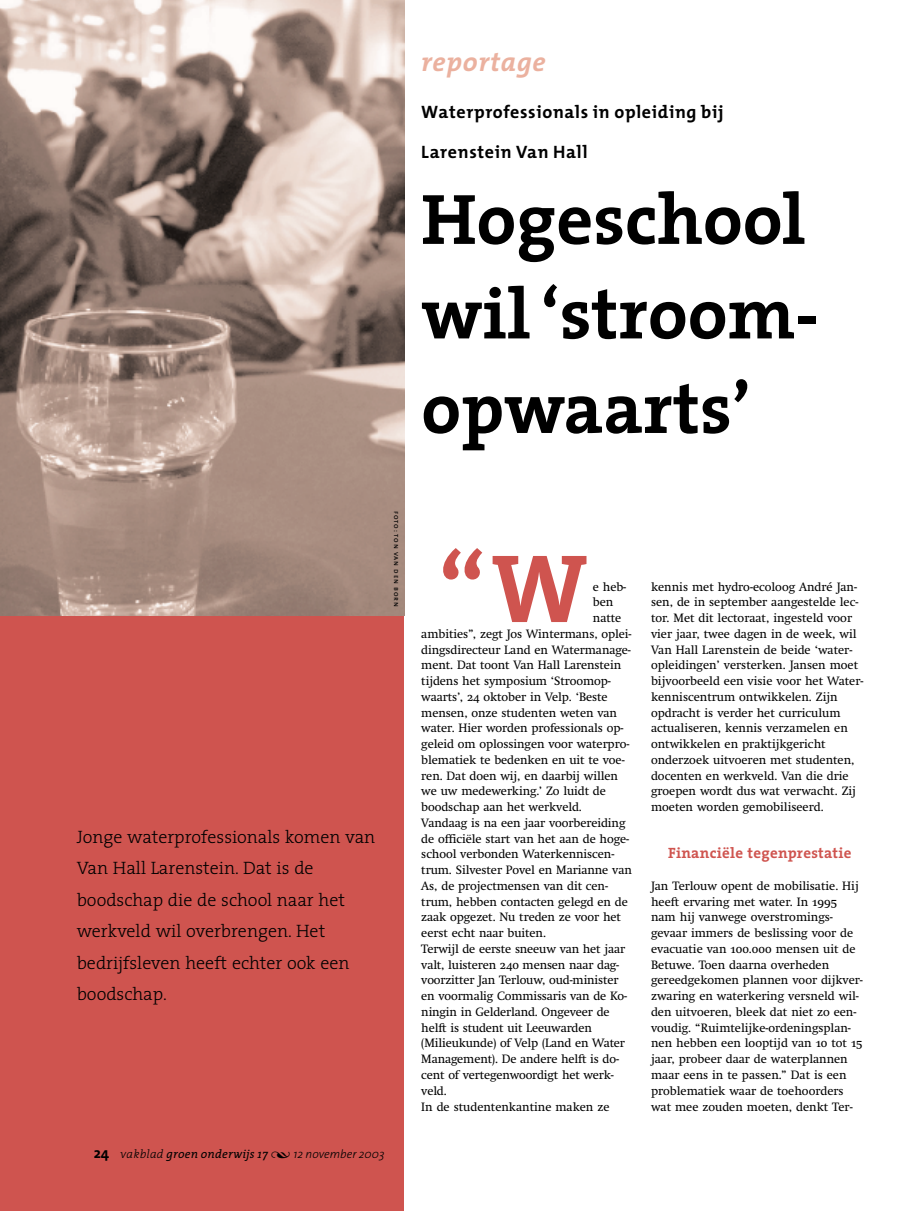
<style>
.page{position:relative;width:914px;height:1211px;background:#fff}
.page>*{position:absolute;margin:0;border:0;box-sizing:border-box;transform-origin:0 0}
.t1{font:700 97.8px "The Serif";color:#cf544f}
.t2{font:700 72px/94.5px "The Serif";color:#000}
.t3{font:italic 700 27px "The Mix";letter-spacing:.03em;color:#ebb19f}
.t4{font:300 18px/31.5px "The Serif";color:#000}
.t5{font:700 18px "The Mix";letter-spacing:.035em;color:#000}
.t6{font:700 15px "The Serif";letter-spacing:.02em;color:#cf544f}
.t7{font:12px/15.8px "Swift Special";color:#000}
.t8{font:italic 12px "The Serif";letter-spacing:.02em;color:#000}
.t9{font:7.5px "The Sans Caps";letter-spacing:.115em;color:#000}
.s1{font-family:"The Sans";font-weight:700;font-style:normal;font-size:15px}
.s2{font-weight:300}
.s3{font-family:"The Serif Extra Light Expert";font-style:normal}
.s4{font-family:"The Sans";font-weight:300}
</style>
<div class="page">
<div style="left:0;top:606px;width:404px;height:604px;background:#cf544f"></div>
<img style="left:0;top:0;width:404px;height:615px">
<h3 class="t3" style="left:421px;top:52px;width:126px">reportage</h3>
<h3 class="t5" style="left:421px;top:105px;width:303px">Waterprofessionals in opleiding bij</h3>
<h3 class="t5" style="left:421px;top:146px;width:168px">Larenstein Van Hall</h3>
<h2 class="t2" style="left:421px;top:180px;width:399px">Hogeschool wil ‘stroom&shy;opwaarts’</h2>
<p class="t9" style="left:401px;top:511px;width:97px;rotate:90deg">foto: ton van den born</p>
<h3 class="t4" style="left:77px;top:822px;width:300px">Jonge waterprofessionals komen van<br>Van Hall Larenstein. Dat is de boodschap die de school naar het werkveld wil overbrengen. Het bedrijfsleven heeft echter ook een boodschap.</h3>
<p class="t8" style="left:94px;top:1149px;width:292px"><span class="s1">24</span> <span class="s2">vakblad</span> groen onderwijs 17 <span class="s3">Œ</span> <span class="s4">12 november 2003</span></p>
<h1 class="t1" style="left:438px;top:553px;width:150px">“W</h1>
<p class="t7" style="left:593px;top:580px;width:35px">e heb-</p>
<p class="t7" style="left:593px;top:595px;width:22px">ben</p>
<p class="t7" style="left:593px;top:611px;width:30px">natte</p>
<p class="t7" style="left:421px;top:627px;width:212px">ambities”, zegt Jos Wintermans, oplei-</p>
<p class="t7" style="left:421px;top:643px;width:211px">dingsdirecteur Land en Watermanage-</p>
<p class="t7" style="left:421px;top:658px;width:201px">ment. Dat toont Van Hall Larenstein</p>
<p class="t7" style="left:421px;top:674px;width:191px">tijdens het symposium ‘Stroomop-</p>
<p class="t7" style="left:421px;top:690px;width:188px">waarts’, 24 oktober in Velp. ‘Beste</p>
<p class="t7" style="left:421px;top:706px;width:197px">mensen, onze studenten weten van</p>
<p class="t7" style="left:421px;top:721px;width:203px">water. Hier worden professionals op-</p>
<p class="t7" style="left:421px;top:737px;width:209px">geleid om oplossingen voor waterpro-</p>
<p class="t7" style="left:421px;top:753px;width:205px">blematiek te bedenken en uit te voe-</p>
<p class="t7" style="left:421px;top:769px;width:198px">ren. Dat doen wij, en daarbij willen</p>
<p class="t7" style="left:421px;top:784px;width:186px">we uw medewerking.’ Zo luidt de</p>
<p class="t7" style="left:421px;top:800px;width:162px">boodschap aan het werkveld.</p>
<p class="t7" style="left:421px;top:816px;width:206px">Vandaag is na een jaar voorbereiding</p>
<p class="t7" style="left:421px;top:832px;width:209px">de officiële start van het aan de hoge-</p>
<p class="t7" style="left:421px;top:847px;width:194px">school verbonden Waterkenniscen-</p>
<p class="t7" style="left:421px;top:863px;width:212px">trum. Silvester Povel en Marianne van</p>
<p class="t7" style="left:421px;top:879px;width:188px">As, de projectmensen van dit cen-</p>
<p class="t7" style="left:421px;top:895px;width:208px">trum, hebben contacten gelegd en de</p>
<p class="t7" style="left:421px;top:910px;width:201px">zaak opgezet. Nu treden ze voor het</p>
<p class="t7" style="left:421px;top:926px;width:126px">eerst echt naar buiten.</p>
<p class="t7" style="left:421px;top:942px;width:205px">Terwijl de eerste sneeuw van het jaar</p>
<p class="t7" style="left:421px;top:958px;width:199px">valt, luisteren 240 mensen naar dag-</p>
<p class="t7" style="left:421px;top:973px;width:199px">voorzitter Jan Terlouw, oud-minister</p>
<p class="t7" style="left:421px;top:989px;width:207px">en voormalig Commissaris van de Ko-</p>
<p class="t7" style="left:421px;top:1005px;width:190px">ningin in Gelderland. Ongeveer de</p>
<p class="t7" style="left:421px;top:1021px;width:172px">helft is student uit Leeuwarden</p>
<p class="t7" style="left:421px;top:1036px;width:205px">(Milieukunde) of Velp (Land en Water</p>
<p class="t7" style="left:421px;top:1052px;width:199px">Management). De andere helft is do-</p>
<p class="t7" style="left:421px;top:1068px;width:194px">cent of vertegenwoordigt het werk-</p>
<p class="t7" style="left:421px;top:1084px;width:27px">veld.</p>
<p class="t7" style="left:421px;top:1099px;width:190px">In de studentenkantine maken ze</p>
<p class="t7" style="left:651px;top:580px;width:214px">kennis met hydro-ecoloog André Jan&shy;sen, de in september aangestelde lec&shy;tor. Met dit lectoraat, ingesteld voor vier jaar, twee dagen in de week, wil Van Hall Larenstein de beide ‘water&shy;opleidingen’ versterken. Jansen moet bijvoorbeeld een visie voor het Water&shy;kenniscentrum ontwikkelen. Zijn opdracht is verder het curriculum actualiseren, kennis verzamelen en ontwikkelen en praktijkgericht onderzoek uitvoeren met studenten, docenten en werkveld. Van die drie groepen wordt dus wat verwacht. Zij moeten worden gemobiliseerd.</p>
<p class="t6" style="left:668px;top:848px;width:185px">Financiële tegenprestatie</p>
<p class="t7" style="left:651px;top:879px;width:213px">Jan Terlouw opent de mobilisatie. Hij heeft ervaring met water. In 1995 nam hij vanwege overstromings&shy;gevaar immers de beslissing voor de evacuatie van 100.000 mensen uit de Betuwe. Toen daarna overheden gereedgekomen plannen voor dijkver&shy;zwaring en waterkering versneld wil&shy;den uitvoeren, bleek dat niet zo een&shy;voudig. “Ruimtelijke-ordeningsplan&shy;nen hebben een looptijd van 10 tot 15 jaar, probeer daar de waterplannen maar eens in te passen.” Dat is een problematiek waar de toehoorders wat mee zouden moeten, denkt Ter-</p>
</div>
